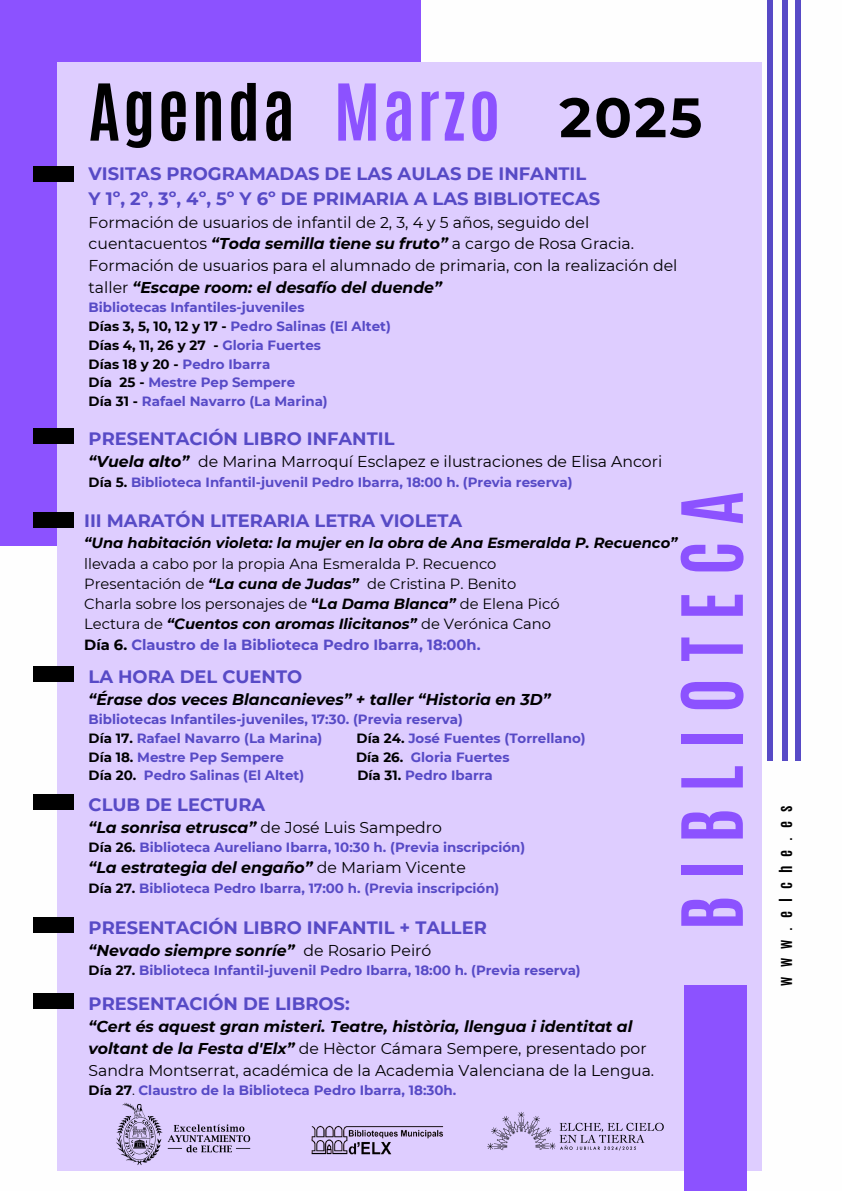
<style>
.page{position:relative;width:842px;height:1191px;background:#fff}
.page>*{position:absolute;margin:0;border:0;box-sizing:border-box;transform-origin:0 0}
.t1{font:700 71.6px "Antonio";letter-spacing:.23em;color:#8c52ff}
.t2{font:700 66.5px "Antonio";letter-spacing:.04em;color:#000}
.t3{font:700 66.5px "Antonio";letter-spacing:.04em;color:#8c52ff}
.t4{font:700 55.5px "Montserrat";color:#000}
.t5{font:700 17.9px/24.8px "Montserrat";color:#574ac6}
.t6{font:15.7px/21.8px "Montserrat";color:#000}
.t7{font:italic 700 15.7px "Montserrat";color:#000}
.t8{font:700 15px "Antonio";letter-spacing:.6em;color:#000}
.t9{font:14.7px/20.2px "Montserrat";color:#000}
.t10{font:700 13.4px/18.8px "Montserrat";color:#574ac6}
.s1{font-weight:700;font-style:italic}
.s2{color:#000}
.s3{font-weight:700}
.s4{font-weight:700;color:#574ac6}
.s5{font-weight:400;font-style:normal}
.s6{font-weight:400;color:#000}
</style>
<div class="page">
<div style="left:0;top:0;width:421px;height:545px;background:#8c52ff"></div>
<div style="left:57px;top:62px;width:704px;height:1108px;background:#decdff"></div>
<div style="left:767px;top:0;width:6px;height:760px;background:#574ac6"></div>
<div style="left:782px;top:0;width:5px;height:760px;background:#574ac6"></div>
<div style="left:795px;top:0;width:6px;height:760px;background:#574ac6"></div>
<img style="left:108px;top:1103px;width:149px;height:68px">
<img style="left:311px;top:1125px;width:133px;height:30px">
<div style="left:684px;top:985px;width:63px;height:205px;background:#8c52ff"></div>
<div style="left:33px;top:167px;width:41px;height:15px;background:#000"></div>
<img style="left:451px;top:1111px;width:233px;height:60px">
<div style="left:33px;top:512px;width:41px;height:15px;background:#000"></div>
<div style="left:33px;top:794px;width:41px;height:15px;background:#000"></div>
<div style="left:33px;top:916px;width:41px;height:16px;background:#000"></div>
<div style="left:33px;top:993px;width:41px;height:15px;background:#000"></div>
<div style="left:33px;top:428px;width:41px;height:15px;background:#000"></div>
<div style="left:33px;top:665px;width:41px;height:16px;background:#000"></div>
<h5 class="t2" style="left:89px;top:65px;width:208px">Agenda</h5>
<h2 class="t3" style="left:334px;top:65px;width:168px">Marzo</h2>
<h2 class="t4" style="left:559px;top:83px;width:145px">2025</h2>
<h3 class="t5" style="left:89px;top:161px;width:513px">VISITAS PROGRAMADAS DE LAS AULAS DE INFANTIL<br>Y 1º, 2º, 3º, 4º, 5º Y 6º DE PRIMARIA A LAS BIBLIOTECAS</h3>
<h3 class="t6" style="left:89px;top:211px;width:590px">Formación de usuarios de infantil de 2, 3, 4 y 5 años, seguido del cuentacuentos <span class="s1">“Toda semilla tiene su fruto”</span> a cargo de Rosa Gracia.<br>Formación de usuarios para el alumnado de primaria, con la realización del taller <span class="s1">“Escape room: el desafío del duende”</span></h3>
<h3 class="t10" style="left:89px;top:298px;width:304px">Bibliotecas Infantiles-juveniles<br><span class="s2">Días 3, 5, 10, 12 y 17 -</span> Pedro Salinas (El Altet)<br><span class="s2">Días 4, 11, 26 y 27 -</span> Gloria Fuertes<br><span class="s2">Días 18 y 20 -</span> Pedro Ibarra<br><span class="s2">Día 25 -</span> Mestre Pep Sempere<br><span class="s2">Día 31 -</span> Rafael Navarro (La Marina)</h3>
<p class="t5" style="left:89px;top:426px;width:307px">PRESENTACIÓN LIBRO INFANTIL</p>
<p class="t6" style="left:89px;top:450px;width:575px"><span class="s1">“Vuela alto”</span> de Marina Marroquí Esclapez e ilustraciones de Elisa Ancori</p>
<p class="t10" style="left:89px;top:472px;width:485px"><span class="s2">Día 5.</span> Biblioteca Infantil-juvenil Pedro Ibarra, 18:00 h. (Previa reserva)</p>
<p class="t1" style="left:661px;top:930px;width:441px;rotate:-90deg">BIBLIOTECA</p>
<p class="t5" style="left:84px;top:508px;width:380px">III MARATÓN LITERARIA LETRA VIOLETA</p>
<p class="t9" style="left:84px;top:533px;width:595px"><span class="s1">“Una habitación violeta: la mujer en la obra de Ana Esmeralda P. Recuenco” </span>llevada a cabo por la propia Ana Esmeralda P. Recuenco<br>Presentación de <span class="s1">“La cuna de Judas”</span> de Cristina P. Benito<br>Charla sobre los personajes de <span class="s3">“</span><span class="s1">La Dama Blanca”</span> de Elena Picó<br>Lectura de <span class="s1">“Cuentos con aromas Ilicitanos”</span> de Verónica Cano<br><span class="s3">Día 6.</span> <span class="s4">Claustro de la Biblioteca Pedro Ibarra, 18:00h.</span></p>
<h6 class="t5" style="left:89px;top:664px;width:215px">LA HORA DEL CUENTO</h6>
<h6 class="t7" style="left:89px;top:689px;width:463px">“Érase dos veces Blancanieves” + taller “Historia en 3D”</h6>
<h6 class="t10" style="left:89px;top:709px;width:376px">Bibliotecas Infantiles-juveniles, 17:30. (Previa reserva)<br><span class="s2">Día 17.</span> Rafael Navarro (La Marina)</h6>
<h6 class="t10" style="left:357px;top:728px;width:231px"><span class="s2">Día 24.</span> José Fuentes (Torrellano)</h6>
<h6 class="t10" style="left:89px;top:747px;width:197px"><span class="s2">Día 18.</span> Mestre Pep Sempere</h6>
<h6 class="t10" style="left:356px;top:747px;width:155px"><span class="s2">Día 26.</span> Gloria Fuertes</h6>
<h6 class="t10" style="left:89px;top:766px;width:217px"><span class="s2">Día 20.</span> Pedro Salinas (El Altet)</h6>
<h6 class="t10" style="left:357px;top:766px;width:137px"><span class="s2">Día 31.</span> Pedro Ibarra</h6>
<p class="t5" style="left:89px;top:792px;width:178px">CLUB DE LECTURA</p>
<p class="t7" style="left:89px;top:817px;width:355px">“La sonrisa etrusca” <span class="s5">de José Luis Sampedro</span></p>
<p class="t10" style="left:89px;top:838px;width:438px"><span class="s2">Día 26.</span> Biblioteca Aureliano Ibarra, 10:30 h. (Previa inscripción)</p>
<h1 class="t7" style="left:89px;top:858px;width:379px">“La estrategia del engaño” <span class="s5">de Mariam Vicente</span></h1>
<h5 class="t10" style="left:89px;top:878px;width:412px"><span class="s2">Día 27.</span> Biblioteca Pedro Ibarra, 17:00 h. (Previa inscripción)</h5>
<p class="t5" style="left:89px;top:915px;width:400px">PRESENTACIÓN LIBRO INFANTIL + TALLER</p>
<p class="t7" style="left:89px;top:940px;width:344px">“Nevado siempre sonríe” <span class="s5">de Rosario Peiró</span></p>
<p class="t10" style="left:89px;top:960px;width:494px"><span class="s2">Día 27.</span> Biblioteca Infantil-juvenil Pedro Ibarra, 18:00 h. (Previa reserva)</p>
<p class="t5" style="left:89px;top:991px;width:263px">PRESENTACIÓN DE LIBROS:</p>
<p class="t6" style="left:89px;top:1015px;width:567px"><span class="s1">“Cert és aquest gran misteri. Teatre, història, llengua i identitat al voltant de la Festa d'Elx”</span> de Hèctor Cámara Sempere, presentado por<br>Sandra Montserrat, académica de la Academia Valenciana de la Lengua.</p>
<p class="t10" style="left:89px;top:1080px;width:369px"><span class="s2">Día 27</span><span class="s6">.</span> Claustro de la Biblioteca Pedro Ibarra, 18:30h.</p>
<h4 class="t8" style="left:775px;top:985px;width:182px;rotate:-90deg">www.elche.es</h4>
</div>
